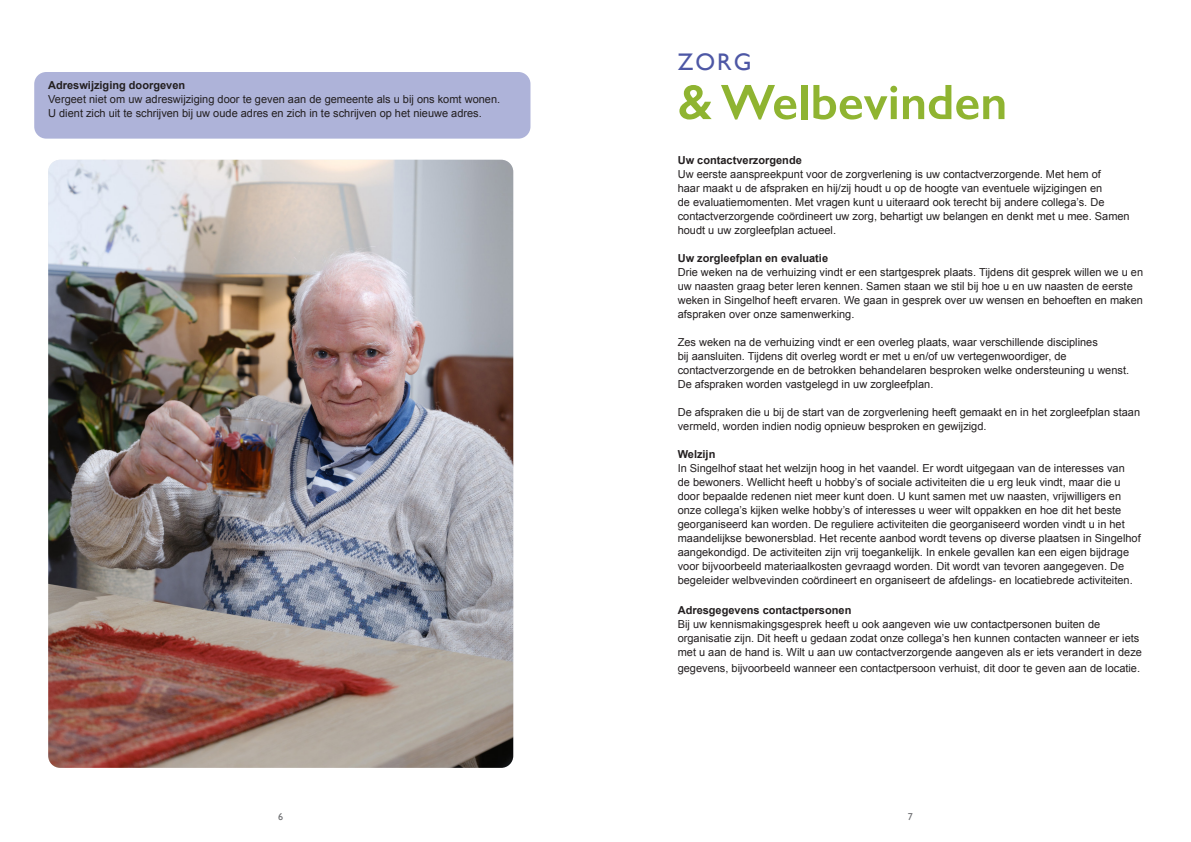
<style>
.page{position:relative;width:1191px;height:842px;background:#fff}
.page>*{position:absolute;margin:0;border:0;box-sizing:border-box;transform-origin:0 0}
.Kop_3{font:600 50px "Gill Sans";color:#8fb431}
.Kop_3-2{font:24px "Gill Sans";color:#4d57a5}
.Kop_3-3{font:11px/14px "Arial";color:#231f20}
.Kop_3-4{font:700 11px "Arial";color:#231f20}
.t1{font:10px "Gill Sans";color:#6c6d70}
</style>
<div class="page">
<div style="left:34px;top:72px;width:496px;height:67px;background:#aeb3d9;border-radius:12px"></div>
<img style="left:48px;top:160px;width:465px;height:608px">
<p class="Kop_3-4" style="left:48px;top:78px;width:138px">Adreswijziging doorgeven</p>
<p class="Kop_3-3" style="left:48px;top:92px;width:453px">Vergeet niet om uw adreswijziging door te geven aan de gemeente als u bij ons komt wonen.</p>
<p class="Kop_3-3" style="left:48px;top:106px;width:435px">U dient zich uit te schrijven bij uw oude adres en zich in te schrijven op het nieuwe adres.</p>
<p class="Kop_3-2" style="left:677px;top:48px;width:75px">ZORG</p>
<p class="Kop_3" style="left:677px;top:72px;width:331px">&amp; Welbevinden</p>
<p class="Kop_3-4" style="left:677px;top:153px;width:126px">Uw contactverzorgende</p>
<p class="Kop_3-3" style="left:677px;top:167px;width:425px">Uw eerste aanspreekpunt voor de zorgverlening is uw contactverzorgende. Met hem of</p>
<p class="Kop_3-3" style="left:677px;top:181px;width:453px">haar maakt u de afspraken en hij/zij houdt u op de hoogte van eventuele wijzigingen en<br>de evaluatiemomenten. Met vragen kunt u uiteraard ook terecht bij andere collega’s. De contactverzorgende coördineert uw zorg, behartigt uw belangen en denkt met u mee. Samen houdt u uw zorgleefplan actueel.</p>
<p class="Kop_3-4" style="left:677px;top:251px;width:152px">Uw zorgleefplan en evaluatie</p>
<p class="Kop_3-3" style="left:677px;top:265px;width:467px">Drie weken na de verhuizing vindt er een startgesprek plaats. Tijdens dit gesprek willen we u en uw naasten graag beter leren kennen. Samen staan we stil bij hoe u en uw naasten de eerste weken in Singelhof heeft ervaren. We gaan in gesprek over uw wensen en behoeften en maken afspraken over onze samenwerking.</p>
<p class="Kop_3-3" style="left:677px;top:335px;width:453px">Zes weken na de verhuizing vindt er een overleg plaats, waar verschillende disciplines<br>bij aansluiten. Tijdens dit overleg wordt er met u en/of uw vertegenwoordiger, de contactverzorgende en de betrokken behandelaren besproken welke ondersteuning u wenst.</p>
<p class="Kop_3-3" style="left:677px;top:377px;width:257px">De afspraken worden vastgelegd in uw zorgleefplan.</p>
<p class="Kop_3-3" style="left:677px;top:405px;width:464px">De afspraken die u bij de start van de zorgverlening heeft gemaakt en in het zorgleefplan staan vermeld, worden indien nodig opnieuw besproken en gewijzigd.</p>
<p class="Kop_3-4" style="left:677px;top:447px;width:39px">Welzijn</p>
<p class="Kop_3-3" style="left:677px;top:461px;width:464px">In Singelhof staat het welzijn hoog in het vaandel. Er wordt uitgegaan van de interesses van<br>de bewoners. Wellicht heeft u hobby’s of sociale activiteiten die u erg leuk vindt, maar die u door bepaalde redenen niet meer kunt doen. U kunt samen met uw naasten, vrijwilligers en onze collega’s kijken welke hobby’s of interesses u weer wilt oppakken en hoe dit het beste georganiseerd kan worden. De reguliere activiteiten die georganiseerd worden vindt u in het maandelijkse bewonersblad. Het recente aanbod wordt tevens op diverse plaatsen in Singelhof aangekondigd. De activiteiten zijn vrij toegankelijk. In enkele gevallen kan een eigen bijdrage voor bijvoorbeeld materiaalkosten gevraagd worden. Dit wordt van tevoren aangegeven. De begeleider welbvevinden coördineert en organiseert de afdelings- en locatiebrede activiteiten.</p>
<p class="Kop_3-4" style="left:677px;top:603px;width:175px">Adresgegevens contactpersonen</p>
<p class="Kop_3-3" style="left:677px;top:617px;width:466px">Bij uw kennismakingsgesprek heeft u ook aangeven wie uw contactpersonen buiten de organisatie zijn. Dit heeft u gedaan zodat onze collega’s hen kunnen contacten wanneer er iets met u aan de hand is. Wilt u aan uw contactverzorgende aangeven als er iets verandert in deze</p>
<p class="Kop_3-3" style="left:677px;top:661px;width:464px">gegevens, bijvoorbeeld wanneer een contactpersoon verhuist, dit door te geven aan de locatie.</p>
<p class="t1" style="left:278px;top:810px;width:6px">6</p>
<p class="t1" style="left:907px;top:810px;width:6px">7</p>
</div>
